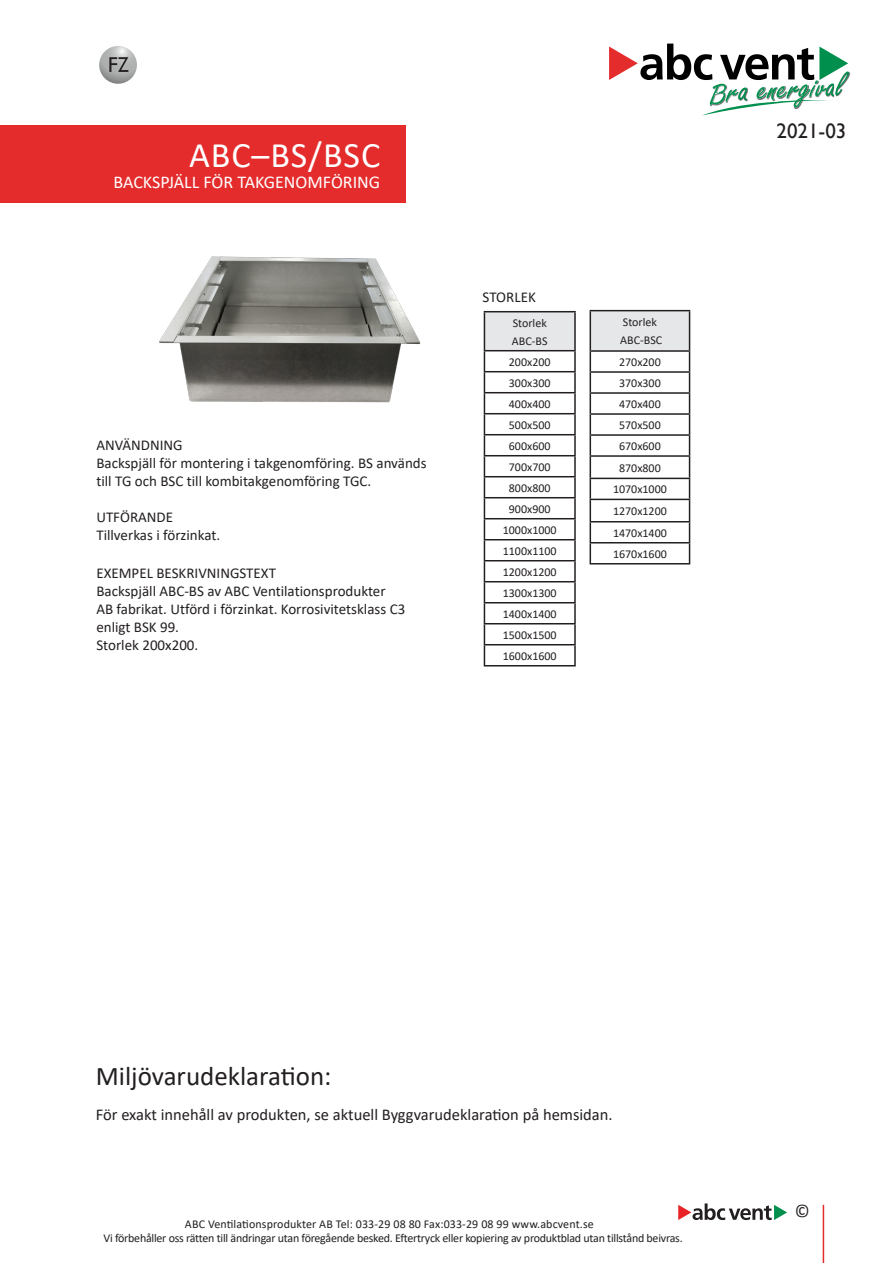
<style>
.page{position:relative;width:893px;height:1263px;background:#fff}
.page>*{position:absolute;margin:0;border:0;box-sizing:border-box;transform-origin:0 0}
.Rubrik{font:36px "Calibri";letter-spacing:.025em;color:#fff}
.t1{font:27px "Calibri";color:#231f20}
.översikt_rubrik{font:21px "Gill Sans";color:#231f20}
.Rubrik-2{font:18px "Calibri";color:#fff}
.t2{font:18px "Calibri";color:#231f20}
.t3{font:16.5px "Calibri";color:#231f20}
.brödtext{font:15px/18px "Calibri";color:#231f20}
.översikt_rubrik-2{font:15px "Calibri";color:#231f20}
.brödtext-2{font:12px/18px "Calibri";color:#231f20}
.brödtext-3{font:12px "Calibri";letter-spacing:-.02em;color:#231f20}
</style>
<div class="page">
<hr style="left:823px;top:1205px;width:1px;height:58px;background:#e52c2c">
<svg style="left:678px;top:1203px;width:109px;height:17px"></svg>
<div style="left:0;top:125px;width:406px;height:77px;background:#e52c2c"></div>
<svg style="left:99px;top:46px;width:38px;height:38px"></svg>
<svg style="left:109px;top:57px;width:19px;height:15px"></svg>
<div style="left:590px;top:311px;width:100px;height:40px;background:#e6e7e9"></div>
<hr style="left:590px;top:310px;width:100px;height:1px;background:#231f20">
<hr style="left:590px;top:311px;width:1px;height:39px;background:#231f20">
<hr style="left:689px;top:311px;width:1px;height:39px;background:#231f20">
<hr style="left:590px;top:350px;width:100px;height:2px;background:#231f20">
<hr style="left:590px;top:371px;width:100px;height:2px;background:#231f20">
<hr style="left:590px;top:392px;width:100px;height:2px;background:#231f20">
<hr style="left:590px;top:413px;width:100px;height:2px;background:#231f20">
<hr style="left:590px;top:434px;width:100px;height:2px;background:#231f20">
<hr style="left:590px;top:455px;width:100px;height:2px;background:#231f20">
<hr style="left:590px;top:478px;width:100px;height:1px;background:#231f20">
<hr style="left:590px;top:499px;width:100px;height:1px;background:#231f20">
<hr style="left:590px;top:521px;width:100px;height:1px;background:#231f20">
<hr style="left:590px;top:542px;width:100px;height:1px;background:#231f20">
<svg style="left:590px;top:352px;width:1px;height:211px"></svg>
<svg style="left:689px;top:352px;width:1px;height:211px"></svg>
<hr style="left:590px;top:563px;width:100px;height:1px;background:#231f20">
<div style="left:484px;top:312px;width:91px;height:39px;background:#e6e7e9"></div>
<hr style="left:484px;top:311px;width:92px;height:1px;background:#231f20">
<hr style="left:484px;top:312px;width:1px;height:38px;background:#231f20">
<hr style="left:574px;top:312px;width:2px;height:38px;background:#231f20">
<hr style="left:484px;top:350px;width:92px;height:1px;background:#231f20">
<hr style="left:574px;top:351px;width:2px;height:20px;background:#231f20">
<hr style="left:484px;top:371px;width:92px;height:1px;background:#231f20">
<hr style="left:574px;top:372px;width:2px;height:20px;background:#231f20">
<hr style="left:484px;top:392px;width:92px;height:1px;background:#231f20">
<hr style="left:574px;top:393px;width:2px;height:20px;background:#231f20">
<hr style="left:484px;top:413px;width:92px;height:1px;background:#231f20">
<hr style="left:574px;top:414px;width:2px;height:20px;background:#231f20">
<hr style="left:484px;top:434px;width:92px;height:1px;background:#231f20">
<hr style="left:574px;top:435px;width:2px;height:20px;background:#231f20">
<hr style="left:484px;top:455px;width:92px;height:1px;background:#231f20">
<hr style="left:574px;top:456px;width:2px;height:20px;background:#231f20">
<hr style="left:484px;top:476px;width:92px;height:1px;background:#231f20">
<hr style="left:574px;top:477px;width:2px;height:20px;background:#231f20">
<hr style="left:484px;top:497px;width:92px;height:1px;background:#231f20">
<hr style="left:574px;top:498px;width:2px;height:20px;background:#231f20">
<hr style="left:484px;top:518px;width:92px;height:1px;background:#231f20">
<hr style="left:574px;top:519px;width:2px;height:20px;background:#231f20">
<hr style="left:484px;top:539px;width:92px;height:1px;background:#231f20">
<hr style="left:574px;top:540px;width:2px;height:20px;background:#231f20">
<hr style="left:484px;top:560px;width:92px;height:1px;background:#231f20">
<hr style="left:574px;top:561px;width:2px;height:20px;background:#231f20">
<hr style="left:484px;top:581px;width:92px;height:1px;background:#231f20">
<hr style="left:574px;top:582px;width:2px;height:20px;background:#231f20">
<hr style="left:484px;top:602px;width:92px;height:1px;background:#231f20">
<hr style="left:574px;top:603px;width:2px;height:20px;background:#231f20">
<hr style="left:484px;top:623px;width:92px;height:1px;background:#231f20">
<hr style="left:574px;top:624px;width:2px;height:20px;background:#231f20">
<hr style="left:484px;top:644px;width:92px;height:1px;background:#231f20">
<svg style="left:484px;top:351px;width:1px;height:314px"></svg>
<hr style="left:574px;top:645px;width:2px;height:20px;background:#231f20">
<hr style="left:484px;top:665px;width:92px;height:1px;background:#231f20">
<img style="left:159px;top:256px;width:262px;height:147px">
<svg style="left:609px;top:44px;width:240px;height:71px"></svg>
<p class="Rubrik" style="left:189px;top:131px;width:192px">ABC–BS/BSC</p>
<p class="Rubrik-2" style="left:113px;top:170px;width:268px">BACKSPJÄLL FÖR TAKGENOMFÖRING</p>
<p class="brödtext" style="left:96px;top:435px;width:88px">ANVÄNDNING</p>
<p class="brödtext" style="left:96px;top:453px;width:332px">Backspjäll för montering i takgenomföring. BS används</p>
<p class="brödtext" style="left:96px;top:471px;width:276px">till TG och BSC till kombitakgenomföring TGC.</p>
<p class="brödtext" style="left:96px;top:507px;width:78px">UTFÖRANDE</p>
<p class="brödtext" style="left:96px;top:525px;width:125px">Tillverkas i förzinkat.</p>
<p class="brödtext" style="left:96px;top:564px;width:181px">EXEMPEL BESKRIVNINGSTEXT</p>
<p class="brödtext" style="left:96px;top:582px;width:310px">Backspjäll ABC-BS av ABC Ventilationsprodukter<br>AB fabrikat. Utförd i förzinkat. Korrosivitetsklass C3 enligt BSK 99.</p>
<p class="brödtext" style="left:96px;top:636px;width:103px">Storlek 200x200.</p>
<p class="översikt_rubrik-2" style="left:483px;top:286px;width:55px">STORLEK</p>
<p class="brödtext-2" style="left:512px;top:313px;width:37px">Storlek<br>ABC-BS</p>
<p class="brödtext-2" style="left:509px;top:352px;width:43px">200x200</p>
<p class="brödtext-2" style="left:509px;top:373px;width:43px">300x300</p>
<p class="brödtext-2" style="left:509px;top:394px;width:43px">400x400</p>
<p class="brödtext-2" style="left:509px;top:415px;width:43px">500x500</p>
<p class="brödtext-2" style="left:509px;top:436px;width:43px">600x600</p>
<p class="brödtext-2" style="left:509px;top:457px;width:43px">700x700</p>
<p class="brödtext-2" style="left:509px;top:478px;width:43px">800x800</p>
<p class="brödtext-2" style="left:509px;top:499px;width:43px">900x900</p>
<p class="brödtext-2" style="left:503px;top:520px;width:55px">1000x1000</p>
<p class="brödtext-2" style="left:503px;top:541px;width:55px">1100x1100</p>
<p class="brödtext-2" style="left:503px;top:562px;width:55px">1200x1200</p>
<p class="brödtext-2" style="left:503px;top:583px;width:55px">1300x1300</p>
<p class="brödtext-2" style="left:503px;top:604px;width:55px">1400x1400</p>
<p class="brödtext-2" style="left:503px;top:625px;width:55px">1500x1500</p>
<p class="brödtext-2" style="left:503px;top:646px;width:55px">1600x1600</p>
<p class="brödtext-2" style="left:620px;top:313px;width:43px">Storlek<br>ABC-BSC</p>
<p class="brödtext-2" style="left:619px;top:353px;width:43px">270x200</p>
<p class="brödtext-2" style="left:619px;top:374px;width:43px">370x300</p>
<p class="brödtext-2" style="left:619px;top:395px;width:43px">470x400</p>
<p class="brödtext-2" style="left:619px;top:416px;width:43px">570x500</p>
<p class="brödtext-2" style="left:619px;top:437px;width:43px">670x600</p>
<p class="brödtext-2" style="left:619px;top:458px;width:43px">870x800</p>
<p class="brödtext-2" style="left:613px;top:480px;width:55px">1070x1000</p>
<p class="brödtext-2" style="left:613px;top:502px;width:55px">1270x1200</p>
<p class="brödtext-2" style="left:613px;top:523px;width:55px">1470x1400</p>
<p class="brödtext-2" style="left:613px;top:544px;width:55px">1670x1600</p>
<p class="översikt_rubrik" style="left:776px;top:119px;width:71px">2021-03</p>
<p class="t1" style="left:96px;top:1057px;width:237px">Miljövarudeklaration:</p>
<p class="t3" style="left:96px;top:1103px;width:518px">För exakt innehåll av produkten, se aktuell Byggvarudeklaration på hemsidan.</p>
<p class="brödtext-2" style="left:185px;top:1214px;width:410px">ABC Ventilationsprodukter AB Tel: 033-29 08 80 Fax:033-29 08 99 www.abcvent.se</p>
<p class="brödtext-3" style="left:103px;top:1229px;width:581px">Vi förbehåller oss rätten till ändringar utan föregående besked. Eftertryck eller kopiering av produktblad utan tillstånd beivras.</p>
<h3 class="t2" style="left:795px;top:1198px;width:17px">©</h3>
</div>
